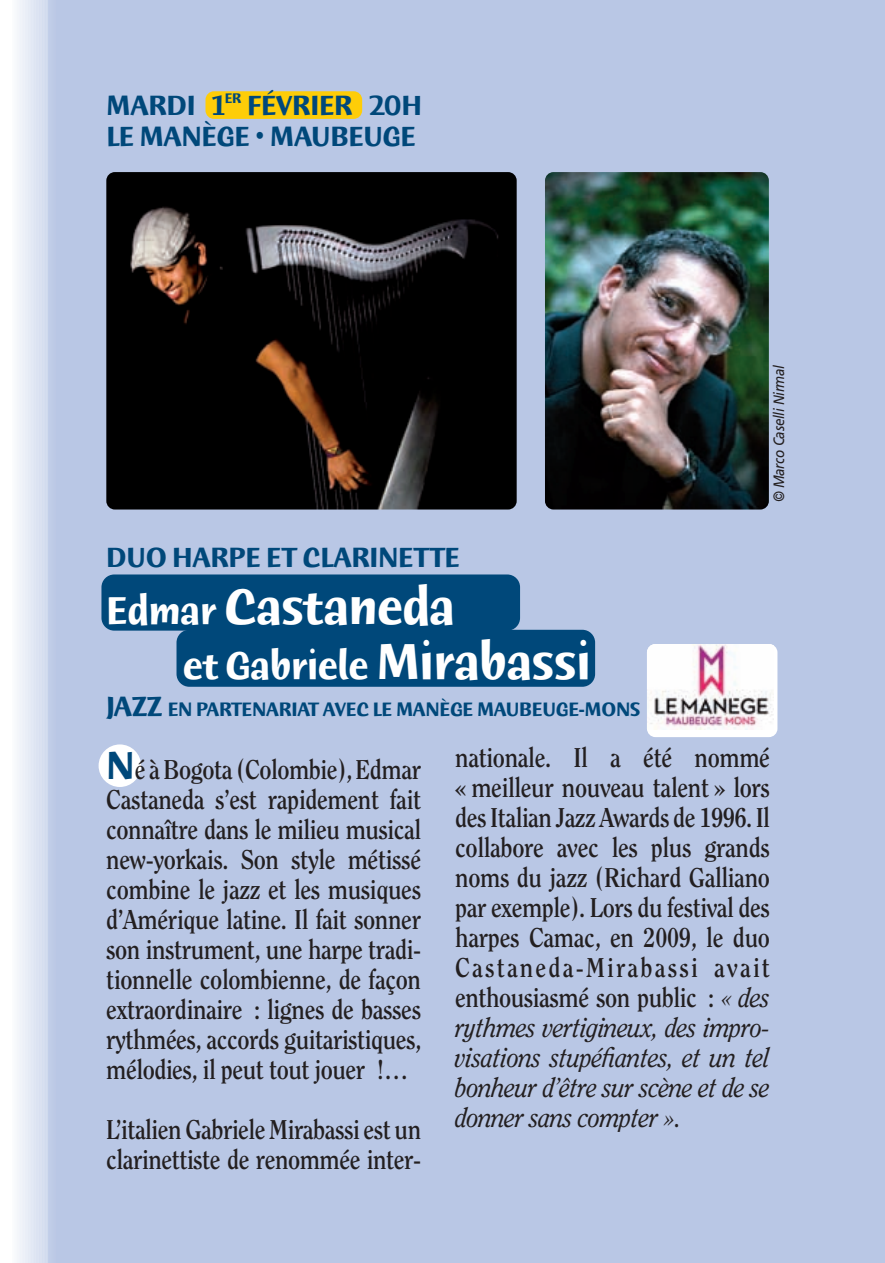
<style>
.page{position:relative;width:885px;height:1263px;background:#fff}
.page>*{position:absolute;margin:0;border:0;box-sizing:border-box;transform-origin:0 0}
.t1{font:700 54px "Humana Sans ITC";letter-spacing:-.015em;color:#fff;scale:.9 1}
.t2{font:700 42px "Humana Sans ITC";letter-spacing:-.015em;color:#fff;scale:.9 1}
.t3{font:700 30px/30.6px "Humana Sans ITC";letter-spacing:-.015em;color:#00487a;scale:.9 1}
.t4{font:700 27px/30px "Clearface";letter-spacing:-.02em;color:#231f20;text-align:justify;scale:.9 1}
.t5{font:700 21px "Humana Sans ITC";letter-spacing:-.015em;color:#00487a;scale:.9 1}
.t6{font:italic 15px "Frutiger";letter-spacing:-.02em;color:#231f20;scale:.9 1}
.s1{font-size:42px}
.s2{font-size:54px}
.s3{font-size:30px}
.s4{font-family:"Humana Sans ITC";font-size:42px;color:#00487a}
.s5{font-weight:400;font-style:italic}
</style>
<div class="page">
<div style="left:48px;top:0;width:836px;height:1263px;background:#b9c7e5"></div>
<div style="left:101px;top:574px;width:419px;height:57px;background:#00487a;border-radius:13px"></div>
<div style="left:176px;top:630px;width:419px;height:57px;background:#00487a;border-radius:13px"></div>
<div style="left:205px;top:91px;width:157px;height:28px;background:#fecd08;border-radius:9px"></div>
<hr style="left:51px;top:0;width:4px;height:1263px;background:#c0cde8">
<hr style="left:48px;top:0;width:4px;height:1263px;background:#c4cfe9">
<hr style="left:45px;top:0;width:4px;height:1263px;background:#c7d3eb">
<hr style="left:44px;top:0;width:4px;height:1263px;background:#d0daed">
<hr style="left:43px;top:0;width:4px;height:1263px;background:#d4ddef">
<hr style="left:42px;top:0;width:4px;height:1263px;background:#ccd6ec">
<hr style="left:41px;top:0;width:4px;height:1263px;background:#d6deef">
<hr style="left:39px;top:0;width:4px;height:1263px;background:#d0d9ee">
<hr style="left:38px;top:0;width:4px;height:1263px;background:#dae1f0">
<hr style="left:36px;top:0;width:4px;height:1263px;background:#d4ddef">
<hr style="left:35px;top:0;width:4px;height:1263px;background:#dde4f2">
<hr style="left:34px;top:0;width:4px;height:1263px;background:#d7dff1">
<hr style="left:31px;top:0;width:4px;height:1263px;background:#dbe2f2">
<hr style="left:28px;top:0;width:4px;height:1263px;background:#dfe6f4">
<hr style="left:26px;top:0;width:4px;height:1263px;background:#e3e9f5">
<hr style="left:23px;top:0;width:4px;height:1263px;background:#e8edf7">
<hr style="left:20px;top:0;width:4px;height:1263px;background:#ecf0f8">
<hr style="left:17px;top:0;width:4px;height:1263px;background:#f0f4fa">
<hr style="left:15px;top:0;width:4px;height:1263px;background:#f4f7fb">
<hr style="left:13px;top:0;width:3px;height:1263px;background:#f9fafc">
<div style="left:99px;top:744px;width:42px;height:43px;background:#fff;border-radius:50%"></div>
<img style="left:545px;top:172px;width:223px;height:337px;border-radius:9px">
<img style="left:106px;top:172px;width:410px;height:337px;border-radius:9px">
<div style="left:647px;top:644px;width:130px;height:93px;background:#fff;border-radius:9px"></div>
<img style="left:647px;top:644px;width:126px;height:86px">
<p class="t3" style="left:106px;top:91px;width:352px">MARDI 1<sup>ER</sup> FÉVRIER 20H<br>LE MANÈGE • MAUBEUGE</p>
<p class="t3" style="left:106px;top:543px;width:394px">DUO HARPE ET CLARINETTE</p>
<h1 class="t1" style="left:106px;top:582px;width:388px"><span class="s1">Edmar</span> Castaneda</h1>
<h2 class="t2" style="left:183px;top:646px;width:454px">et Gabriele <span class="s2">Mirabassi</span></h2>
<p class="t5" style="left:106px;top:699px;width:594px"><span class="s3">JAZZ</span> EN PARTENARIAT AVEC LE MANÈGE MAUBEUGE-MONS</p>
<p class="t6" style="left:772px;top:502px;width:154px;rotate:-90deg">© Marco Caselli Nirmal</p>
<p class="t4" style="left:106px;top:756px;width:351px"><span class="s4">N</span>é à Bogota (Colombie), Edmar Castaneda s’est rapidement fait connaître dans le milieu musical new-yorkais. Son style métissé combine le jazz et les musiques d’Amérique latine. Il fait sonner son instrument, une harpe tradi&shy;tionnelle colombienne, de façon extraordinaire : lignes de basses rythmées, accords guitaristiques, mélodies, il peut tout jouer !…</p>
<p class="t4" style="left:106px;top:1116px;width:351px">L’italien Gabriele Mirabassi est un clarinettiste de renommée inter-</p>
<p class="t4" style="left:455px;top:745px;width:351px">nationale. Il a été nommé « meilleur nouveau talent » lors des Italian Jazz Awards de 1996. Il collabore avec les plus grands noms du jazz (Richard Galliano par exemple). Lors du festival des harpes Camac, en 2009, le duo Castaneda-Mirabassi avait enthousiasmé son public : <span class="s5">« des rythmes vertigineux, des impro&shy;visations stupéfiantes, et un tel bonheur d’être sur scène et de se donner sans compter ».</span></p>
</div>
